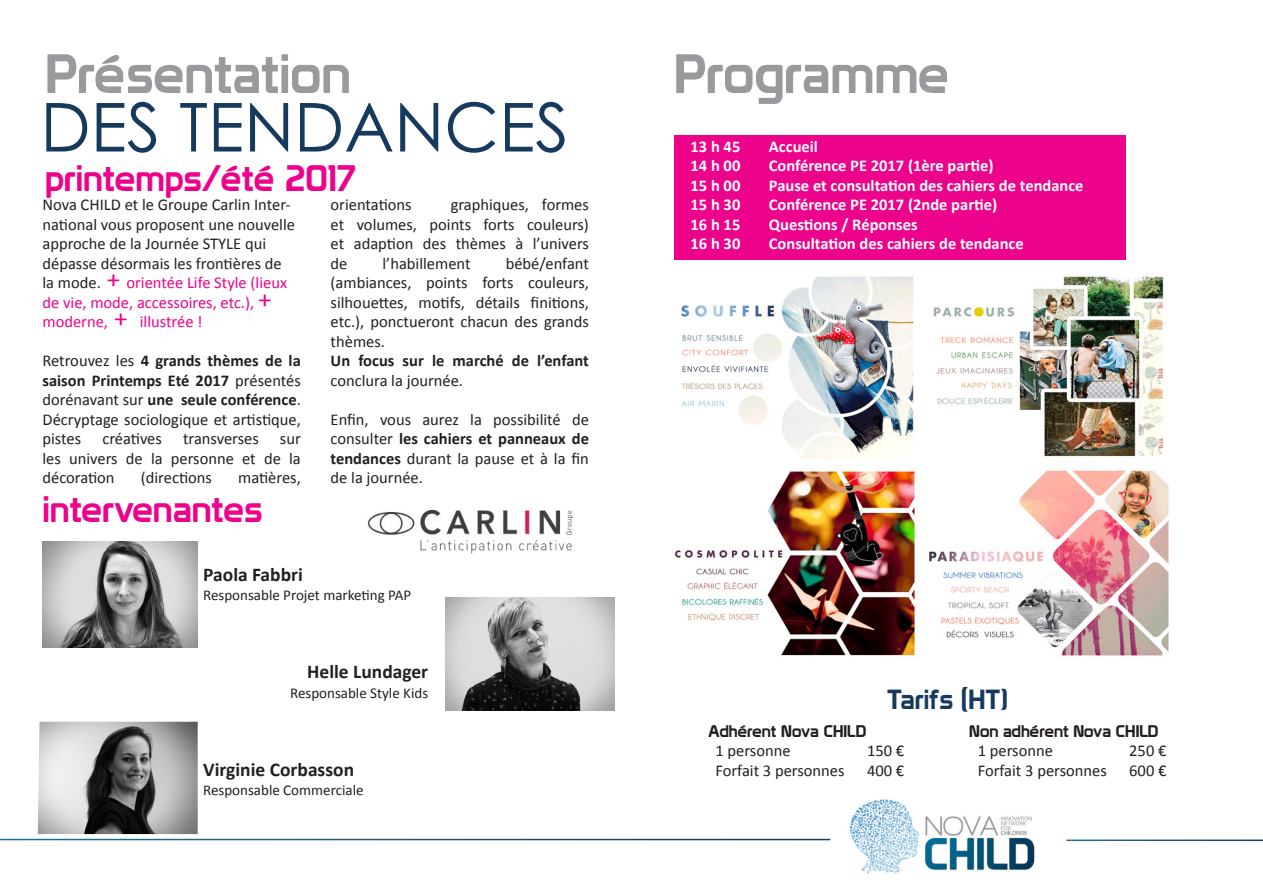
<style>
.page{position:relative;width:1263px;height:893px;background:#fff}
.page>*{position:absolute;margin:0;border:0;box-sizing:border-box;transform-origin:0 0}
.t1{font:67.5px "Century Gothic";color:#16395e}
.t2{font:54px "Prototype";color:#99999e}
.t3{font:36px "Prototype";color:#ed028c}
.t4{font:27px "Prototype";color:#16395e}
.t5{font:700 19.5px "Calibri";color:#231f20}
.t6{font:16.5px/19.5px "Calibri";color:#231f20;text-align:justify}
.t7{font:700 16.5px "Calibri";color:#fff}
.t8{font:700 16.5px/19.5px "Calibri";color:#231f20}
.t9{font:16.5px "Prototype";color:#231f20}
.t10{font:15px "Calibri";color:#231f20}
.s1{font-size:27px;color:#ed028c}
.s2{color:#ed028c}
.s3{font-weight:700}
.s4{font-weight:400}
</style>
<div class="page">
<div style="left:674px;top:135px;width:452px;height:124px;background:#ed028c"></div>
<img style="left:367px;top:511px;width:207px;height:42px">
<img style="left:849px;top:799px;width:186px;height:75px">
<img style="left:43px;top:542px;width:155px;height:105px">
<img style="left:38px;top:722px;width:160px;height:112px">
<img style="left:446px;top:598px;width:168px;height:112px">
<img style="left:674px;top:276px;width:495px;height:380px">
<p class="t2" style="left:45px;top:42px;width:307px">Présentation</p>
<p class="t1" style="left:40px;top:80px;width:530px">DES TENDANCES</p>
<p class="t3" style="left:45px;top:156px;width:312px">printemps/été 2017</p>
<p class="t6" style="left:43px;top:195px;width:254px;text-align:left">Nova CHILD et le Groupe Carlin Inter&shy;national vous proposent une nouvelle approche de la Journée STYLE qui dépasse désormais les frontières de la mode. <span class="s1">+</span> <span class="s2">orientée Life Style (lieux de vie, mode, accessoires, etc.),</span> <span class="s1">+ </span><span class="s2">moderne,</span> <span class="s1">+</span> <span class="s2">illustrée !</span></p>
<p class="t6" style="left:43px;top:351px;width:260px">Retrouvez les <span class="s3">4 grands thèmes de la saison Printemps Eté 2017</span> présentés dorénavant sur <span class="s3">une seule conférence</span>.<br>Décryptage sociologique et artistique, pistes</p>
<p class="t6" style="left:331px;top:195px;width:260px;text-indent:120px">graphiques, formes et volumes, points forts couleurs) et adaption des thèmes à l’univers de</p>
<p class="t6" style="left:331px;top:195px;width:83px">orientations</p>
<p class="t6" style="left:331px;top:253px;width:260px;text-indent:175px">bébé/enfant (ambiances, points forts couleurs, silhouettes, motifs, détails finitions, etc.), ponctueront chacun des grands thèmes.</p>
<p class="t8" style="left:331px;top:351px;width:260px">Un focus sur le marché de l’enfant <span class="s4">conclura la journée.</span></p>
<p class="t6" style="left:331px;top:409px;width:260px">Enfin, vous aurez la possibilité de consulter <span class="s3">les cahiers et panneaux de tendances</span> durant la pause et à la fin de la journée.</p>
<p class="t6" style="left:382px;top:253px;width:90px">l’habillement</p>
<p class="t6" style="left:102px;top:429px;width:61px">créatives</p>
<p class="t6" style="left:183px;top:429px;width:77px">transverses</p>
<p class="t6" style="left:43px;top:429px;width:260px;text-indent:237px">sur les univers de la personne et de la décoration</p>
<p class="t6" style="left:141px;top:468px;width:73px">(directions</p>
<p class="t6" style="left:238px;top:468px;width:64px">matières,</p>
<p class="t3" style="left:43px;top:488px;width:222px">intervenantes</p>
<p class="t5" style="left:203px;top:562px;width:101px">Paola Fabbri</p>
<p class="t10" style="left:203px;top:586px;width:210px">Responsable Projet marketing PAP</p>
<p class="t5" style="left:307px;top:659px;width:122px">Helle Lundager</p>
<p class="t10" style="left:290px;top:683px;width:140px">Responsable Style Kids</p>
<p class="t5" style="left:203px;top:757px;width:152px">Virginie Corbasson</p>
<p class="t10" style="left:203px;top:781px;width:162px">Responsable Commerciale</p>
<p class="t2" style="left:674px;top:42px;width:276px">Programme</p>
<p class="t7" style="left:769px;top:135px;width:51px">Accueil</p>
<p class="t7" style="left:769px;top:155px;width:226px">Conférence PE 2017 (1ère partie)</p>
<p class="t7" style="left:769px;top:174px;width:316px">Pause et consultation des cahiers de tendance</p>
<p class="t7" style="left:769px;top:194px;width:230px">Conférence PE 2017 (2nde partie)</p>
<p class="t7" style="left:769px;top:213px;width:150px">Questions / Réponses</p>
<p class="t7" style="left:769px;top:233px;width:256px">Consultation des cahiers de tendance</p>
<p class="t7" style="left:691px;top:135px;width:51px">13 h 45</p>
<p class="t7" style="left:691px;top:155px;width:51px">14 h 00</p>
<p class="t7" style="left:691px;top:174px;width:51px">15 h 00</p>
<p class="t7" style="left:691px;top:194px;width:51px">15 h 30</p>
<p class="t7" style="left:691px;top:213px;width:51px">16 h 15</p>
<p class="t7" style="left:691px;top:233px;width:51px">16 h 30</p>
<p class="t9" style="left:708px;top:721px;width:160px">Adhérent Nova CHILD</p>
<p class="t4" style="left:887px;top:683px;width:122px">Tarifs (HT)</p>
<p class="t9" style="left:969px;top:721px;width:191px">Non adhérent Nova CHILD</p>
<p class="t6" style="left:715px;top:741px;width:77px">1 personne</p>
<p class="t6" style="left:867px;top:741px;width:39px">150 €</p>
<p class="t6" style="left:715px;top:760px;width:131px">Forfait 3 personnes</p>
<p class="t6" style="left:867px;top:760px;width:39px">400 €</p>
<p class="t6" style="left:978px;top:741px;width:77px">1 personne</p>
<p class="t6" style="left:1129px;top:741px;width:39px">250 €</p>
<p class="t6" style="left:978px;top:760px;width:131px">Forfait 3 personnes</p>
<p class="t6" style="left:1129px;top:760px;width:39px">600 €</p>
</div>
